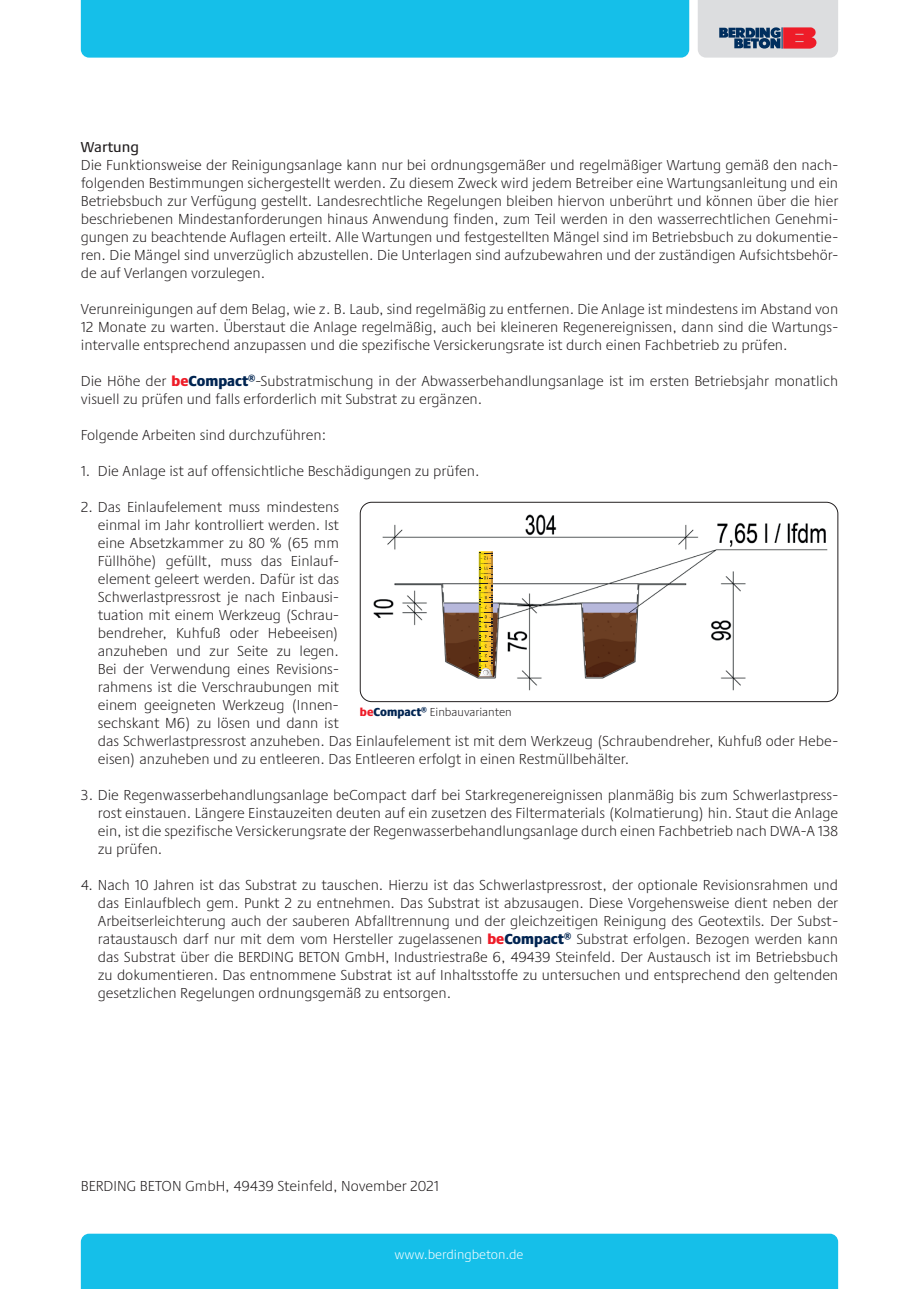
<style>
.page{position:relative;width:919px;height:1289px;background:#fff}
.page>*{position:absolute;margin:0;border:0;box-sizing:border-box;transform-origin:0 0}
.t1{font:300 15px/18px "Praxis Next";color:#231f20;text-align:justify}
.t2{font:500 15px "Praxis Next";color:#231f20}
.t3{font:300 13.5px "Praxis Next";color:#fff}
.t4{font:300 12px "Praxis Next";color:#231f20}
.s1{font-weight:900;font-stretch:condensed;color:#ee1c28}
.s2{font-weight:900;font-stretch:condensed;color:#002451}
</style>
<div class="page">
<div style="left:81px;top:0;width:608px;height:58px;background:#15bfe9"></div>
<div style="left:81px;top:1233px;width:757px;height:55px;background:#15bfe9"></div>
<svg style="left:698px;top:0;width:140px;height:58px;background:#c5bac2"></svg>
<img style="left:360px;top:502px;width:477px;height:199px">
<div style="left:360px;top:502px;width:478px;height:200px;border:1px solid #231f20;border-radius:12px"></div>
<svg style="left:479px;top:551px;width:14px;height:125px;background:#cdab29"></svg>
<p class="t2" style="left:81px;top:135px;width:60px">Wartung</p>
<p class="t1" style="left:81px;top:155px;width:758px">Die Funktionsweise der Reinigungsanlage kann nur bei ordnungsgemäßer und regelmäßiger Wartung gemäß den nach&shy;folgenden Bestimmungen sichergestellt werden. Zu diesem Zweck wird jedem Betreiber eine Wartungsanleitung und ein Betriebsbuch zur Verfügung gestellt. Landesrechtliche Regelungen bleiben hiervon unberührt und können über die hier beschriebenen Mindestanforderungen hinaus Anwendung finden, zum Teil werden in den wasserrechtlichen Genehmi&shy;gungen zu beachtende Auflagen erteilt. Alle Wartungen und festgestellten Mängel sind im Betriebsbuch zu dokumentie&shy;ren. Die Mängel sind unverzüglich abzustellen. Die Unterlagen sind aufzubewahren und der zuständigen Aufsichtsbehör&shy;de auf Verlangen vorzulegen.</p>
<p class="t1" style="left:81px;top:299px;width:758px">Verunreinigungen auf dem Belag, wie z. B. Laub, sind regelmäßig zu entfernen. Die Anlage ist mindestens im Abstand von 12 Monate zu warten. Überstaut die Anlage regelmäßig, auch bei kleineren Regenereignissen, dann sind die Wartungs&shy;intervalle entsprechend anzupassen und die spezifische Versickerungsrate ist durch einen Fachbetrieb zu prüfen.</p>
<p class="t1" style="left:81px;top:371px;width:758px">Die Höhe der <span class="s1">be</span><span class="s2">Compact</span><sup>®</sup>-Substratmischung in der Abwasserbehandlungsanlage ist im ersten Betriebsjahr monatlich visuell zu prüfen und falls erforderlich mit Substrat zu ergänzen.</p>
<p class="t1" style="left:81px;top:425px;width:247px">Folgende Arbeiten sind durchzuführen:</p>
<p class="t1" style="left:81px;top:461px;width:400px">1. Die Anlage ist auf offensichtliche Beschädigungen zu prüfen.</p>
<p class="t1" style="left:98px;top:497px;width:741px;text-align:left;text-indent:-17px">2. Das Einlaufelement muss mindestens<br>einmal im Jahr kontrolliert werden. Ist<br>eine Absetzkammer zu 80 % (65 mm<br>Füllhöhe) gefüllt, muss das Einlauf-<br>element geleert werden. Dafür ist das<br>Schwerlastpressrost je nach Einbausi-<br>tuation mit einem Werkzeug (Schrau-<br>bendreher, Kuhfuß oder Hebeeisen)<br>anzuheben und zur Seite zu legen.<br>Bei der Verwendung eines Revisions-<br>rahmens ist die Verschraubungen mit<br>einem geeigneten Werkzeug (Innen-<br>sechskant M6) zu lösen und dann ist<br>das Schwerlastpressrost anzuheben. Das Einlaufelement ist mit dem Werkzeug (Schraubendreher, Kuhfuß oder Hebe&shy;eisen) anzuheben und zu entleeren. Das Entleeren erfolgt in einen Restmüllbehälter.</p>
<p class="t1" style="left:98px;top:785px;width:741px;text-indent:-17px">3. Die Regenwasserbehandlungsanlage beCompact darf bei Starkregenereignissen planmäßig bis zum Schwerlastpress&shy;rost einstauen. Längere Einstauzeiten deuten auf ein zusetzen des Filtermaterials (Kolmatierung) hin. Staut die Anlage ein, ist die spezifische Versickerungsrate der Regenwasserbehandlungsanlage durch einen Fachbetrieb nach DWA-A 138 zu prüfen.</p>
<p class="t1" style="left:98px;top:875px;width:741px;text-indent:-17px">4. Nach 10 Jahren ist das Substrat zu tauschen. Hierzu ist das Schwerlastpressrost, der optionale Revisionsrahmen und das Einlaufblech gem. Punkt 2 zu entnehmen. Das Substrat ist abzusaugen. Diese Vorgehensweise dient neben der Arbeitserleichterung auch der sauberen Abfalltrennung und der gleichzeitigen Reinigung des Geotextils. Der Subst&shy;rataustausch darf nur mit dem vom Hersteller zugelassenen <span class="s1">be</span><span class="s2">Compact</span><sup>®</sup> Substrat erfolgen. Bezogen werden kann das Substrat über die BERDING BETON GmbH, Industriestraße 6, 49439 Steinfeld. Der Austausch ist im Betriebsbuch zu dokumentieren. Das entnommene Substrat ist auf Inhaltsstoffe zu untersuchen und entsprechend den geltenden gesetzlichen Regelungen ordnungsgemäß zu entsorgen.</p>
<p class="t4" style="left:360px;top:703px;width:153px"><span class="s1">be</span><span class="s2">Compact</span><sup>®</sup> Einbauvarianten</p>
<p class="t1" style="left:81px;top:1176px;width:359px">BERDING BETON GmbH, 49439 Steinfeld, November 2021</p>
<p class="t3" style="left:394px;top:1244px;width:130px">www.berdingbeton.de</p>
</div>
